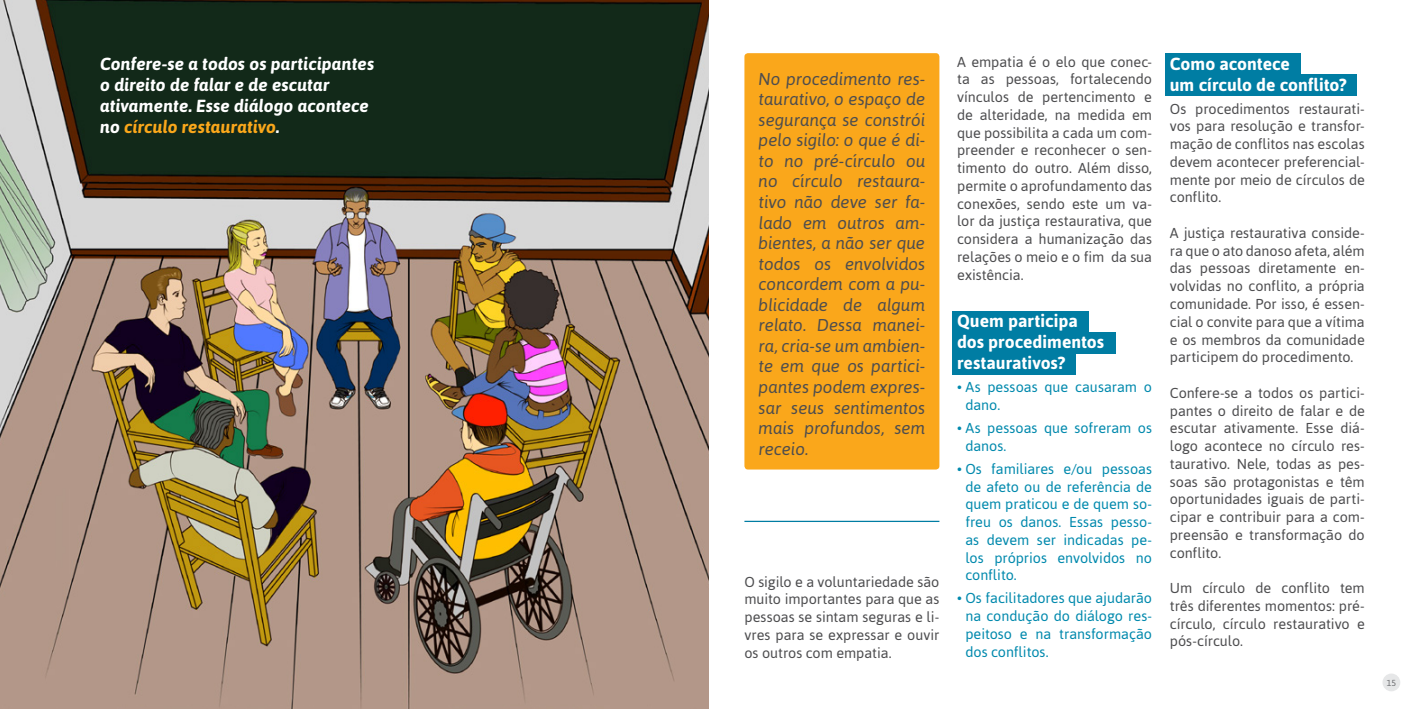
<style>
.page{position:relative;width:1418px;height:709px;background:#fff}
.page>*{position:absolute;margin:0;border:0;box-sizing:border-box;transform-origin:0 0}
.t1{font:italic 700 17.5px/21px "Asap";letter-spacing:.005em;color:#fff}
.t2{font:700 17.5px/21px "Asap";color:#fff}
.t3{font:italic 17.12px/20.5px "Asap";color:#4d4d4f;text-align:justify}
.t4{font:14.38px/17.8px "Asap";letter-spacing:-.005em;color:#4d4d4f;text-align:justify}
.t5{font:14.38px/17.8px "Asap";letter-spacing:-.005em;color:#0089ad}
.t6{font:8.75px "Asap";color:#6d6e71}
.s1{color:#faa71b}
</style>
<div class="page">
<div style="left:1382px;top:673px;width:18px;height:18px;background:#e6e7e8;border-radius:50%"></div>
<div style="left:952px;top:311px;width:136px;height:21px;background:#007da3"></div>
<div style="left:952px;top:332px;width:163px;height:21px;background:#007da3"></div>
<div style="left:952px;top:353px;width:123px;height:21px;background:#007da3"></div>
<div style="left:1164px;top:53px;width:136px;height:21px;background:#007da3"></div>
<div style="left:1164px;top:74px;width:192px;height:21px;background:#007da3"></div>
<div style="left:744px;top:53px;width:195px;height:416px;background:#faa71b;border-radius:4px"></div>
<hr style="left:744px;top:521px;width:195px;height:1px;background:#007da3">
<img style="left:0;top:0;width:709px;height:709px">
<p class="t1" style="left:100px;top:53px;width:275px">Confere-se a todos os participantes o direito de falar e de escutar ativamente. Esse diálogo acontece no <span class="s1">círculo restaurativo</span>.</p>
<p class="t3" style="left:758px;top:68px;width:168px">No procedimento res&shy;taurativo, o espaço de segurança se constrói pelo sigilo: o que é di&shy;to no pré-círculo ou no círculo restaura&shy;tivo não deve ser fa&shy;lado em outros am&shy;bientes, a não ser que todos os envolvidos concordem com a pu&shy;blicidade de algum relato. Dessa manei&shy;ra, cria-se um ambien&shy;te em que os partici&shy;pantes podem expres&shy;sar seus sentimentos mais profundos, sem receio.</p>
<p class="t4" style="left:744px;top:572px;width:196px">O sigilo e a voluntariedade são muito importantes para que as pessoas se sintam seguras e li&shy;vres para se expressar e ouvir os outros com empatia.</p>
<p class="t4" style="left:957px;top:53px;width:196px">A empatia é o elo que conec&shy;ta as pessoas, fortalecendo vínculos de pertencimento e de alteridade, na medida em que possibilita a cada um com&shy;preender e reconhecer o sen&shy;timento do outro. Além disso, permite o aprofundamento das conexões, sendo este um va&shy;lor da justiça restaurativa, que considera a humanização das relações o meio e o fim da sua existência.</p>
<p class="t2" style="left:957px;top:310px;width:148px">Quem participa dos procedimentos restaurativos?</p>
<p class="t5" style="left:965px;top:378px;width:188px;text-indent:-8px">• As pessoas que causaram o dano.</p>
<p class="t5" style="left:965px;top:419px;width:188px;text-indent:-8px">• As pessoas que sofreram os danos.</p>
<p class="t5" style="left:965px;top:460px;width:188px;text-align:justify;text-indent:-8px">• Os familiares e/ou pessoas de afeto ou de referência de quem praticou e de quem so&shy;freu os danos. Essas pesso&shy;as devem ser indicadas pe&shy;los próprios envolvidos no conflito.</p>
<p class="t5" style="left:965px;top:589px;width:188px;text-align:justify;text-indent:-8px">• Os facilitadores que ajudarão na condução do diálogo res&shy;peitoso e na transformação dos conflitos.</p>
<p class="t2" style="left:1169px;top:53px;width:178px">Como acontece<br>um círculo de conflito?</p>
<p class="t4" style="left:1169px;top:100px;width:196px">Os procedimentos restaurati&shy;vos para resolução e transfor&shy;mação de conflitos nas escolas devem acontecer preferencial&shy;mente por meio de círculos de conflito.</p>
<p class="t4" style="left:1169px;top:224px;width:196px">A justiça restaurativa conside&shy;ra que o ato danoso afeta, além das pessoas diretamente en&shy;volvidas no conflito, a própria comunidade. Por isso, é essen&shy;cial o convite para que a vítima e os membros da comunidade participem do procedimento.</p>
<p class="t4" style="left:1169px;top:384px;width:196px">Confere-se a todos os partici&shy;pantes o direito de falar e de escutar ativamente. Esse diá&shy;logo acontece no círculo res&shy;taurativo. Nele, todas as pes&shy;soas são protagonistas e têm oportunidades iguais de parti&shy;cipar e contribuir para a com&shy;preensão e transformação do conflito.</p>
<p class="t4" style="left:1169px;top:579px;width:196px">Um círculo de conflito tem três diferentes momentos: pré&shy;círculo, círculo restaurativo e pós-círculo.</p>
<p class="t6" style="left:1386px;top:677px;width:11px">15</p>
</div>
